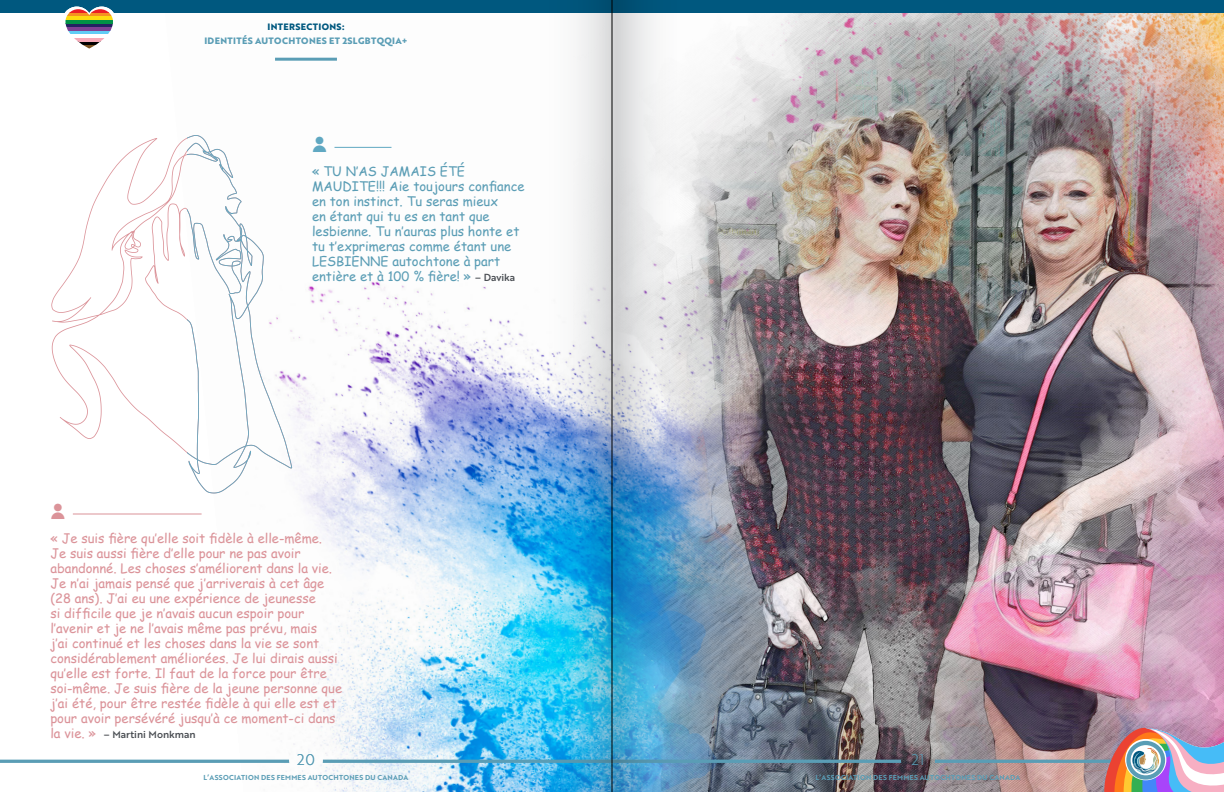
<style>
.page{position:relative;width:1224px;height:792px;background:#fff}
.page>*{position:absolute;margin:0;border:0;box-sizing:border-box;transform-origin:0 0}
.t1{font:23px "CLICK Regular";color:#60a8c2}
.t2{font:23px "CLICK Regular";color:#db9399}
.t3{font:15px "Brother 1816 Light";color:#5a9db5}
.t4{font:13px/15px "Comic Sans MS";color:#db9399}
.t5{font:13px/15px "Comic Sans MS";color:#5a9db5}
.t6{font:10px "Brother 1816 Medium";color:#4a4e53}
.t7{font:700 9px "Brother 1816 Extra";letter-spacing:.04em;color:#5a9db5}
.t8{font:700 9px "Brother 1816 Extra";letter-spacing:.04em;color:#00587f}
.t9{font:7px "Brother 1816 Bold";letter-spacing:.04em;color:#5a9db5}
.s1{font-family:"Brother 1816 Medium";font-size:10px;color:#4a4e53}
.s2{font-family:"Comic Sans MS";font-size:13px;color:#db9399}
</style>
<div class="page">
<img style="left:164px;top:57px;width:376px;height:629px">
<img style="left:693px;top:13px;width:531px;height:673px">
<div style="left:0;top:0;width:612px;height:13px;background:#00587f"></div>
<div style="left:612px;top:0;width:612px;height:13px;background:#00587f"></div>
<hr style="left:62px;top:7px;width:54px;height:3px;background:#fff">
<img style="left:0;top:686px;width:1224px;height:106px">
<hr style="left:275px;top:58px;width:62px;height:3px;background:#5a9db5">
<hr style="left:65px;top:42px;width:48px;height:3px;background:#000">
<svg style="left:74px;top:38px;width:30px;height:4px"></svg>
<hr style="left:65px;top:31px;width:48px;height:3px;background:#60cdf5">
<hr style="left:65px;top:27px;width:48px;height:4px;background:#804194">
<svg style="left:65px;top:23px;width:48px;height:4px"></svg>
<hr style="left:65px;top:20px;width:48px;height:3px;background:#029246">
<hr style="left:65px;top:16px;width:48px;height:4px;background:#fddb0f">
<hr style="left:65px;top:13px;width:48px;height:3px;background:#f59121">
<svg style="left:65px;top:9px;width:48px;height:4px"></svg>
<svg style="left:83px;top:45px;width:13px;height:4px"></svg>
<hr style="left:334px;top:147px;width:58px;height:1px;background:#60a8c2">
<svg style="left:51px;top:135px;width:137px;height:358px"></svg>
<svg style="left:188px;top:135px;width:104px;height:358px"></svg>
<hr style="left:73px;top:514px;width:129px;height:1px;background:#db9399">
<img style="left:540px;top:0;width:153px;height:792px">
<hr style="left:612px;top:0;width:1px;height:792px;background:#000">
<p class="t8" style="left:268px;top:20px;width:78px">INTERSECTIONS:</p>
<p class="t7" style="left:204px;top:34px;width:205px">IDENTITÉS AUTOCHTONES ET 2SLGBTQQIA+</p>
<h1 class="t1" style="left:312px;top:131px;width:17px">v</h1>
<p class="t5" style="left:312px;top:164px;width:214px">« TU N’AS JAMAIS ÉTÉ<br>MAUDITE!!! Aie toujours confiance en ton instinct. Tu seras mieux<br>en étant qui tu es en tant que lesbienne. Tu n’auras plus honte et tu t’exprimeras comme étant une<br>LESBIENNE autochtone à part entière et à 100 % fière! » <span class="s1">– Davika</span></p>
<h1 class="t2" style="left:50px;top:498px;width:17px">v</h1>
<p class="t4" style="left:50px;top:530px;width:293px">« Je suis fière qu’elle soit fidèle à elle-même.<br>Je suis aussi fière d’elle pour ne pas avoir abandonné. Les choses s’améliorent dans la vie.<br>Je n’ai jamais pensé que j’arriverais à cet âge (28 ans). J’ai eu une expérience de jeunesse<br>si difficile que je n’avais aucun espoir pour l’avenir et je ne l’avais même pas prévu, mais<br>j’ai continué et les choses dans la vie se sont considérablement améliorées. Je lui dirais aussi qu’elle est forte. Il faut de la force pour être soi-même. Je suis fière de la jeune personne que j’ai été, pour être restée fidèle à qui elle est et pour avoir persévéré jusqu’à ce moment-ci dans</p>
<p class="t6" style="left:50px;top:727px;width:147px"><span class="s2">la vie. »</span> – Martini Monkman</p>
<p class="t3" style="left:297px;top:749px;width:19px">20</p>
<p class="t3" style="left:912px;top:749px;width:14px">21</p>
<p class="t9" style="left:204px;top:772px;width:206px">L’ASSOCIATION DES FEMMES AUTOCHTONES DU CANADA</p>
<p class="t9" style="left:816px;top:772px;width:206px">L’ASSOCIATION DES FEMMES AUTOCHTONES DU CANADA</p>
</div>
